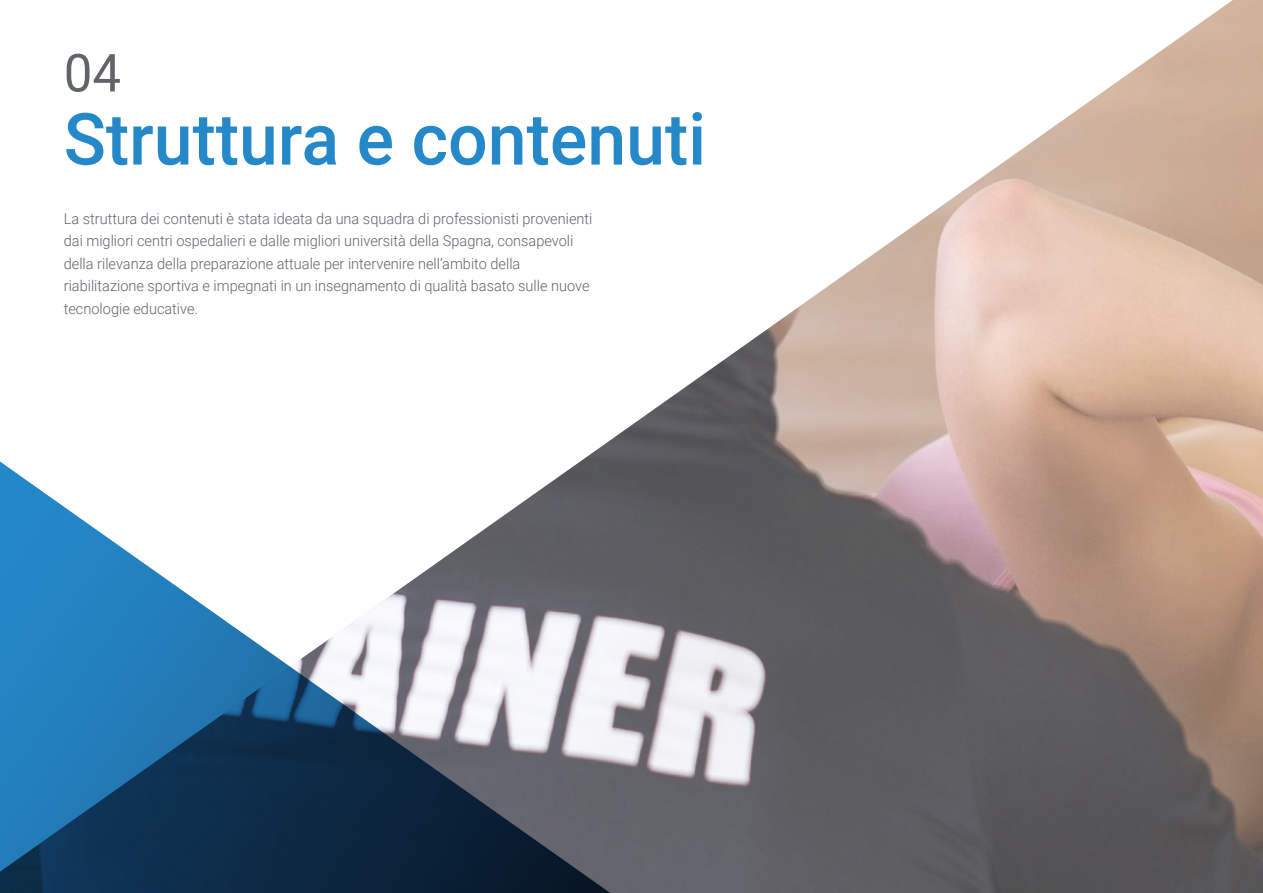
<style>
.page{position:relative;width:1263px;height:893px;background:#fff}
.page>*{position:absolute;margin:0;border:0;box-sizing:border-box;transform-origin:0 0}
.t1{font:500 72px "Roboto";color:#2488c9}
.t2{font:52.5px "Roboto";color:#61646a}
.t3{font:300 15px/22.5px "Roboto";color:#61646a}
</style>
<div class="page">
<img style="left:602px;top:0;width:661px;height:893px">
<svg style="left:0;top:446px;width:640px;height:447px"></svg>
<h2 class="t2" style="left:64px;top:36px;width:59px">04</h2>
<h1 class="t1" style="left:64px;top:89px;width:644px">Struttura e contenuti</h1>
<p class="t3" style="left:64px;top:207px;width:530px">La struttura dei contenuti è stata ideata da una squadra di professionisti provenienti dai migliori centri ospedalieri e dalle migliori università della Spagna, consapevoli della rilevanza della preparazione attuale per intervenire nell’ambito della riabilitazione sportiva e impegnati in un insegnamento di qualità basato sulle nuove tecnologie educative.</p>
</div>
